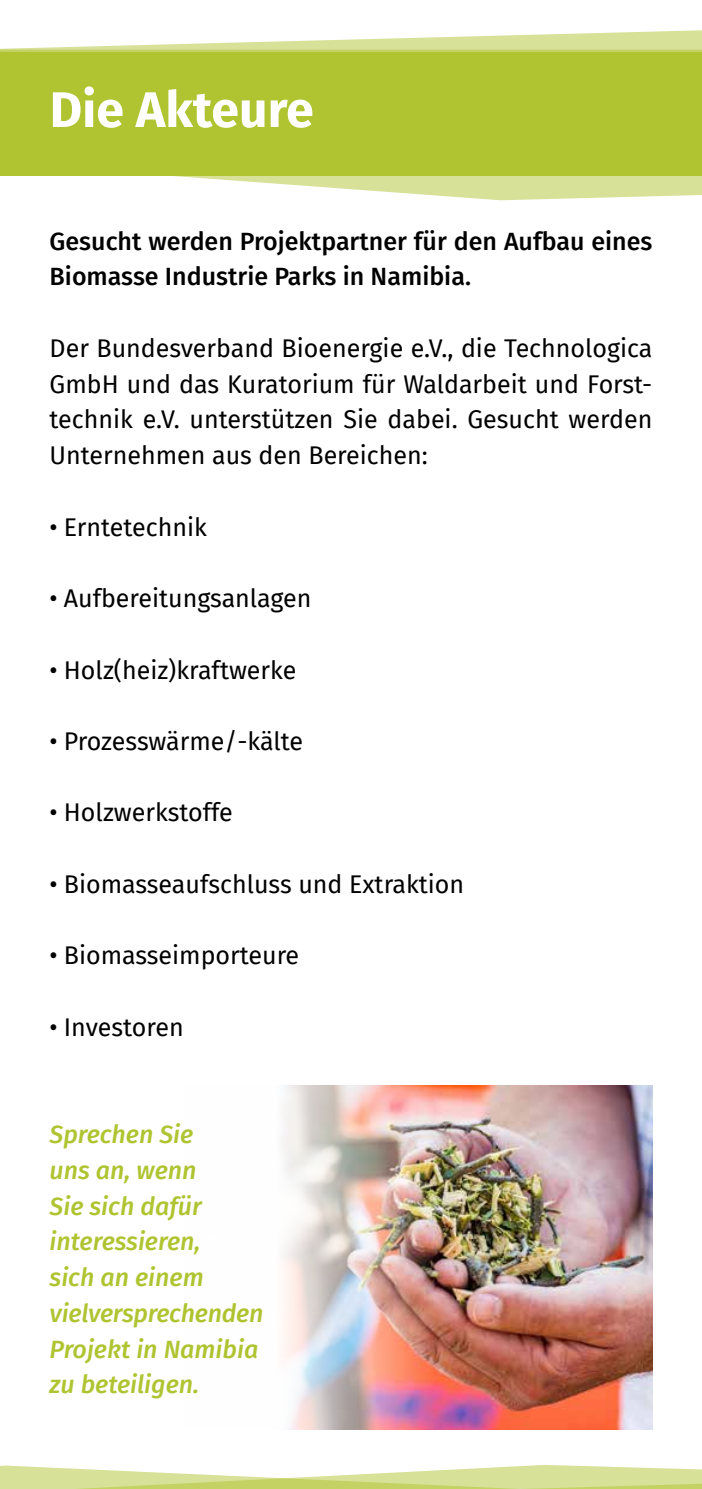
<style>
.page{position:relative;width:702px;height:1489px;background:#fff}
.page>*{position:absolute;margin:0;border:0;box-sizing:border-box;transform-origin:0 0}
.t1{font:700 50px "Fira Sans";color:#fff}
.t2{font:25px/35.8px "Fira Sans";color:#000;text-align:justify}
.t3{font:italic 500 25px/35.8px "Fira Sans";color:#afc430}
.t4{font:500 25px/35.8px "Fira Sans";color:#000}
</style>
<div class="page">
<svg style="left:0;top:30px;width:702px;height:20px;fill:#d9e39e"></svg>
<svg style="left:0;top:50px;width:702px;height:150px"></svg>
<svg style="left:0;top:1465px;width:702px;height:23px"></svg>
<img style="left:282px;top:1085px;width:370px;height:343px">
<div style="left:0;top:52px;width:702px;height:124px;background:#afc430"></div>
<h1 class="t1" style="left:50px;top:67px;width:265px">Die Akteure</h1>
<p class="t4" style="left:50px;top:222px;width:604px">Gesucht werden Projektpartner für den Aufbau eines<br>Biomasse Industrie Parks in Namibia.</p>
<p class="t2" style="left:50px;top:329px;width:604px">Der Bundesverband Bioenergie e.V., die Technologica GmbH und das Kuratorium für Waldarbeit und Forst&shy;technik e.V. unterstützen Sie dabei. Gesucht werden Unternehmen aus den Bereichen:</p>
<p class="t2" style="left:50px;top:508px;width:159px">• Erntetechnik</p>
<p class="t2" style="left:50px;top:579px;width:263px">• Aufbereitungsanlagen</p>
<p class="t2" style="left:50px;top:651px;width:248px">• Holz(heiz)kraftwerke</p>
<p class="t2" style="left:50px;top:722px;width:255px">• Prozesswärme/-kälte</p>
<p class="t2" style="left:50px;top:794px;width:185px">• Holzwerkstoffe</p>
<p class="t2" style="left:50px;top:865px;width:416px">• Biomasseaufschluss und Extraktion</p>
<p class="t2" style="left:50px;top:937px;width:251px">• Biomasseimporteure</p>
<p class="t2" style="left:50px;top:1008px;width:135px">• Investoren</p>
<p class="t3" style="left:50px;top:1115px;width:215px">Sprechen Sie<br>uns an, wenn<br>Sie sich dafür interessieren,<br>sich an einem vielversprechenden<br>Projekt in Namibia zu beteiligen.</p>
</div>
